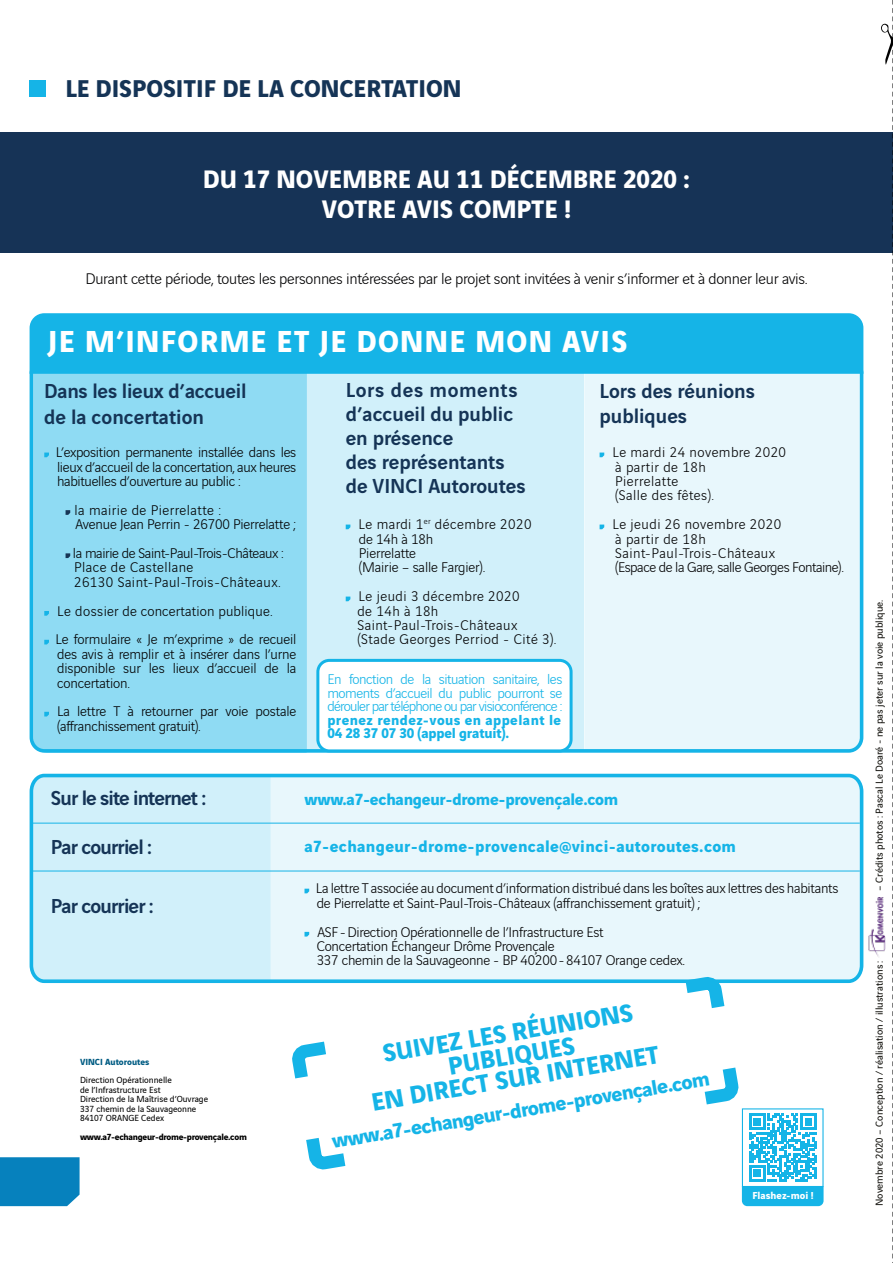
<style>
.page{position:relative;width:893px;height:1263px;background:#fff}
.page>*{position:absolute;margin:0;border:0;box-sizing:border-box;transform-origin:0 0}
.t1{font:700 32.4px "Vinci Sans";letter-spacing:.04em;color:#fff}
.t2{font:700 27px/30px "Vinci Sans";color:#fff;text-align:center}
.t3{font:700 26.85px/23px "Vinci Sans";color:#15b4e7;text-align:center}
.t4{font:700 25.95px "Vinci Sans";color:#153456}
.t5{font:500 21.6px/24px "Vinci Sans";color:#153456}
.t6{font:500 21.6px "Vinci Sans";letter-spacing:-.04em;color:#153456}
.t7{font:700 21.6px "Vinci Sans";color:#15b4e7}
.t8{font:700 17.25px "Vinci Sans";letter-spacing:.01em;color:#15b4e7}
.t9{font:700 17.25px "Vinci Sans";letter-spacing:-.015em;color:#15b4e7}
.t10{font:300 16.5px "Vinci Sans";letter-spacing:-.015em;color:#020203}
.t11{font:300 15px/14.4px "Vinci Sans";letter-spacing:-.01em;color:#020203}
.t12{font:300 15px/14.4px "Vinci Sans";letter-spacing:.03em;color:#020203}
.t13{font:300 15px/13.5px "Vinci Sans";letter-spacing:-.05em;color:#15b4e7;text-align:justify}
.t14{font:300 15px/28.8px "Vinci Sans";letter-spacing:.01em;color:#020203}
.t15{font:700 15px/13.5px "Vinci Sans";letter-spacing:.03em;color:#15b4e7}
.t16{font:10.8px "Vinci Sans";color:#12110c}
.t17{font:700 10.8px "Vinci Sans";color:#fff}
.t18{font:9.45px/9.4px "Vinci Sans";color:#000}
.t19{font:700 9.45px "Vinci Sans";letter-spacing:-.03em;color:#000}
.t20{font:700 9.45px "Vinci Sans";color:#005c83}
</style>
<div class="page">
<div style="left:0;top:132px;width:893px;height:121px;background:#163356"></div>
<div style="left:307px;top:372px;width:277px;height:379px;background:#d1f0fa"></div>
<div style="left:33px;top:376px;width:274px;height:377px;background:#8fdbf3"></div>
<div style="left:584px;top:376px;width:276px;height:375px;background:#e8f7fc"></div>
<div style="left:29px;top:313px;width:835px;height:63px;background:#15b4e7"></div>
<svg style="left:44px;top:453px;width:5px;height:4px"></svg>
<svg style="left:66px;top:510px;width:4px;height:5px"></svg>
<svg style="left:66px;top:553px;width:4px;height:5px"></svg>
<svg style="left:44px;top:611px;width:5px;height:5px"></svg>
<svg style="left:44px;top:640px;width:5px;height:4px"></svg>
<svg style="left:44px;top:712px;width:5px;height:4px"></svg>
<svg style="left:346px;top:525px;width:4px;height:4px"></svg>
<svg style="left:346px;top:597px;width:4px;height:4px"></svg>
<svg style="left:600px;top:453px;width:4px;height:4px"></svg>
<svg style="left:600px;top:525px;width:4px;height:4px"></svg>
<svg style="left:29px;top:773px;width:835px;height:211px;background:#d8f2fa"></svg>
<hr style="left:31px;top:823px;width:829px;height:1px;background:#15b4e7">
<hr style="left:31px;top:871px;width:829px;height:1px;background:#15b4e7">
<div style="left:0;top:1157px;width:80px;height:49px;background:#0681bd"></div>
<img style="left:868px;top:897px;width:13px;height:60px">
<div style="left:30px;top:80px;width:16px;height:17px;background:#15b4e7"></div>
<div style="left:318px;top:660px;width:253px;height:91px;background:#fff;border-radius:11px"></div>
<div style="left:316px;top:659px;width:257px;height:93px;border:3px solid #15b4e7;border-radius:11px"></div>
<svg style="left:292px;top:1041px;width:34px;height:38px"></svg>
<svg style="left:672px;top:971px;width:61px;height:37px"></svg>
<svg style="left:306px;top:1137px;width:40px;height:33px"></svg>
<svg style="left:704px;top:1067px;width:119px;height:139px"></svg>
<div style="left:742px;top:1108px;width:81px;height:79px;border:1px solid #15b4e7"></div>
<svg style="left:881px;top:0;width:12px;height:1263px"></svg>
<h3 class="t4" style="left:65px;top:68px;width:398px">LE DISPOSITIF DE LA CONCERTATION</h3>
<h2 class="t2" style="left:203px;top:162px;width:489px">DU 17 NOVEMBRE AU 11 DÉCEMBRE 2020 :<br>VOTRE AVIS COMPTE !</h2>
<p class="t10" style="left:85px;top:267px;width:724px">Durant cette période, toutes les personnes intéressées par le projet sont invitées à venir s’informer et à donner leur avis.</p>
<h1 class="t1" style="left:48px;top:316px;width:581px">JE M’INFORME ET JE DONNE MON AVIS</h1>
<h3 class="t5" style="left:44px;top:376px;width:204px;line-height:26px">Dans les lieux d’accueil de la concertation</h3>
<p class="t11" style="left:56px;top:444px;width:242px;text-align:justify">L’exposition permanente installée dans les lieux d’accueil de la concertation, aux heures habituelles d’ouverture au public :</p>
<p class="t11" style="left:75px;top:501px;width:223px">la mairie de Pierrelatte :<br>Avenue Jean Perrin - 26700 Pierrelatte ;</p>
<p class="t12" style="left:73px;top:545px;width:212px">la mairie de Saint-Paul-Trois-Châteaux :<br>Place de Castellane<br>26130 Saint-Paul-Trois-Châteaux.</p>
<p class="t14" style="left:55px;top:595px;width:242px">Le dossier de concertation publique.<br>Le formulaire « Je m’exprime » de recueil</p>
<p class="t11" style="left:57px;top:645px;width:241px;text-align:justify">des avis à remplir et à insérer dans l’urne disponible sur les lieux d’accueil de la concertation.</p>
<p class="t11" style="left:57px;top:703px;width:241px">La lettre T à retourner par voie postale (affranchissement gratuit).</p>
<h3 class="t5" style="left:600px;top:375px;width:157px;line-height:26px">Lors des réunions publiques</h3>
<p class="t12" style="left:612px;top:444px;width:175px">Le mardi 24 novembre 2020 à partir de 18h<br>Pierrelatte<br>(Salle des fêtes).</p>
<p class="t12" style="left:612px;top:516px;width:233px">Le jeudi 26 novembre 2020<br>à partir de 18h<br>Saint-Paul-Trois-Châteaux<br>(Espace de la Gare, salle Georges Fontaine).</p>
<h3 class="t5" style="left:346px;top:376px;width:181px">Lors des moments d’accueil du public en présence<br>des représentants de VINCI Autoroutes</h3>
<p class="t11" style="left:359px;top:516px;width:174px">Le mardi 1<sup>er</sup> décembre 2020 de 14h à 18h<br>Pierrelatte<br>(Mairie – salle Fargier).</p>
<p class="t12" style="left:357px;top:588px;width:200px">Le jeudi 3 décembre 2020<br>de 14h à 18h<br>Saint-Paul-Trois-Châteaux (Stade Georges Perriod - Cité 3).</p>
<p class="t13" style="left:327px;top:671px;width:236px">En fonction de la situation sanitaire, les moments d’accueil du public pourront se dérouler par téléphone ou par visioconférence :</p>
<p class="t15" style="left:327px;top:711px;width:235px">prenez rendez-vous en appelant le<br>04 28 37 07 30 (appel gratuit).</p>
<h3 class="t6" style="left:51px;top:781px;width:157px">Sur le site internet :</h3>
<h3 class="t6" style="left:51px;top:830px;width:102px">Par courriel :</h3>
<h3 class="t6" style="left:51px;top:889px;width:104px">Par courrier :</h3>
<p class="t20" style="left:80px;top:1054px;width:71px">VINCI Autoroutes</p>
<p class="t18" style="left:80px;top:1075px;width:130px">Direction Opérationnelle<br>de l’Infrastructure Est<br>Direction de la Maîtrise d’Ouvrage<br>337 chemin de la Sauvageonne<br>84107 ORANGE Cedex</p>
<p class="t19" style="left:80px;top:1129px;width:168px">www.a7-echangeur-drome-provençale.com</p>
<p class="t9" style="left:304px;top:785px;width:315px">www.a7-echangeur-drome-provençale.com</p>
<p class="t8" style="left:304px;top:832px;width:433px">a7-echangeur-drome-provencale@vinci-autoroutes.com</p>
<p class="t11" style="left:316px;top:880px;width:524px">La lettre T associée au document d’information distribué dans les boîtes aux lettres des habitants de Pierrelatte et Saint-Paul-Trois-Châteaux (affranchissement gratuit) ;</p>
<p class="t11" style="left:317px;top:923px;width:370px">ASF-Direction Opérationnelle de l’Infrastructure Est<br>Concertation Échangeur Drôme Provençale<br>337 chemin de la Sauvageonne - BP 40200-84107 Orange cedex.</p>
<h3 class="t3" style="left:362px;top:1041px;width:293px;rotate:-9deg">SUIVEZ LES RÉUNIONS<br>PUBLIQUES<br>EN DIRECT SUR INTERNET</h3>
<h3 class="t7" style="left:329px;top:1123px;width:384px;rotate:-9deg">www.a7-echangeur-drome-provençale.com</h3>
<p class="t17" style="left:752px;top:1187px;width:63px">Flashez-moi !</p>
<p class="t16" style="left:871px;top:891px;width:293px;rotate:-90deg">– Crédits photos : Pascal Le Doaré - ne pas jeter sur la voie publique.</p>
<p class="t16" style="left:871px;top:1206px;width:247px;rotate:-90deg">Novembre 2020 – Conception / réalisation / illustrations :</p>
</div>
